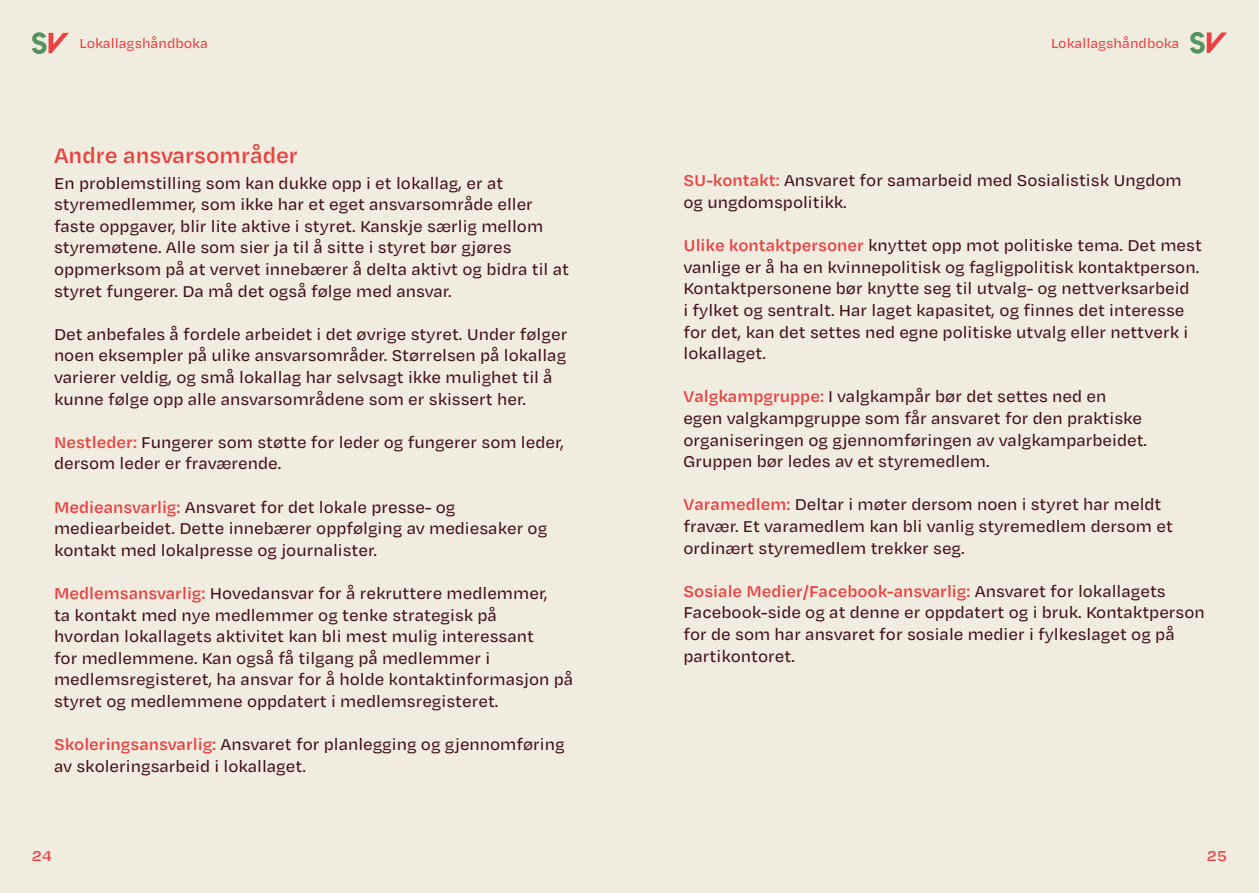
<style>
.page{position:relative;width:1259px;height:893px;background:#f0ecdf}
.page>*{position:absolute;margin:0;border:0;box-sizing:border-box;transform-origin:0 0}
.t1{font:600 24px "Degular Text";color:#e84242}
.t2{font:500 18px/21.6px "Degular Text";color:#43111c}
.t3{font:600 16.5px "Degular Text";color:#e84242}
.t4{font:500 15px "Degular Text";color:#e84242}
.s1{font-weight:600;color:#e84242}
</style>
<div class="page">
<svg style="left:32px;top:32px;width:37px;height:22px"></svg>
<svg style="left:1190px;top:32px;width:37px;height:22px"></svg>
<p class="t4" style="left:80px;top:34px;width:130px">Lokallagshåndboka</p>
<p class="t4" style="left:1051px;top:34px;width:130px">Lokallagshåndboka</p>
<h1 class="t1" style="left:54px;top:139px;width:245px">Andre ansvarsområder</h1>
<p class="t2" style="left:54px;top:171px;width:516px">En problemstilling som kan dukke opp i et lokallag, er at styremedlemmer, som ikke har et eget ansvarsområde eller faste oppgaver, blir lite aktive i styret. Kanskje særlig mellom styremøtene. Alle som sier ja til å sitte i styret bør gjøres oppmerksom på at vervet innebærer å delta aktivt og bidra til at styret fungerer. Da må det også følge med ansvar.</p>
<p class="t2" style="left:54px;top:323px;width:515px">Det anbefales å fordele arbeidet i det øvrige styret. Under følger noen eksempler på ulike ansvarsområder. Størrelsen på lokallag varierer veldig, og små lokallag har selvsagt ikke mulighet til å kunne følge opp alle ansvarsområdene som er skissert her.</p>
<p class="t2" style="left:54px;top:431px;width:511px"><span class="s1">Nestleder:</span> Fungerer som støtte for leder og fungerer som leder, dersom leder er fraværende.</p>
<p class="t2" style="left:54px;top:495px;width:495px"><span class="s1">Medieansvarlig:</span> Ansvaret for det lokale presse- og mediearbeidet. Dette innebærer oppfølging av mediesaker og kontakt med lokalpresse og journalister.</p>
<p class="t2" style="left:54px;top:582px;width:520px"><span class="s1">Medlemsansvarlig:</span> Hovedansvar for å rekruttere medlemmer,<br>ta kontakt med nye medlemmer og tenke strategisk på<br>hvordan lokallagets aktivitet kan bli mest mulig interessant<br>for medlemmene. Kan også få tilgang på medlemmer i medlemsregisteret, ha ansvar for å holde kontaktinformasjon på styret og medlemmene oppdatert i medlemsregisteret.</p>
<p class="t2" style="left:54px;top:733px;width:512px"><span class="s1">Skoleringsansvarlig:</span> Ansvaret for planlegging og gjennomføring av skoleringsarbeid i lokallaget.</p>
<p class="t2" style="left:683px;top:169px;width:500px"><span class="s1">SU-kontakt:</span> Ansvaret for samarbeid med Sosialistisk Ungdom og ungdomspolitikk.</p>
<p class="t2" style="left:683px;top:234px;width:520px"><span class="s1">Ulike kontaktpersoner</span> knyttet opp mot politiske tema. Det mest vanlige er å ha en kvinnepolitisk og fagligpolitisk kontaktperson.<br>Kontaktpersonene bør knytte seg til utvalg- og nettverksarbeid<br>i fylket og sentralt. Har laget kapasitet, og finnes det interesse for det, kan det settes ned egne politiske utvalg eller nettverk i lokallaget.</p>
<p class="t2" style="left:683px;top:385px;width:465px"><span class="s1">Valgkampgruppe:</span> I valgkampår bør det settes ned en egen valgkampgruppe som får ansvaret for den praktiske organiseringen og gjennomføringen av valgkamparbeidet.<br>Gruppen bør ledes av et styremedlem.</p>
<p class="t2" style="left:683px;top:493px;width:491px"><span class="s1">Varamedlem:</span> Deltar i møter dersom noen i styret har meldt fravær. Et varamedlem kan bli vanlig styremedlem dersom et ordinært styremedlem trekker seg.</p>
<p class="t2" style="left:683px;top:579px;width:523px"><span class="s1">Sosiale Medier/Facebook-ansvarlig:</span> Ansvaret for lokallagets Facebook-side og at denne er oppdatert og i bruk. Kontaktperson for de som har ansvaret for sosiale medier i fylkeslaget og på partikontoret.</p>
<p class="t3" style="left:32px;top:845px;width:22px">24</p>
<p class="t3" style="left:1207px;top:845px;width:22px">25</p>
</div>
